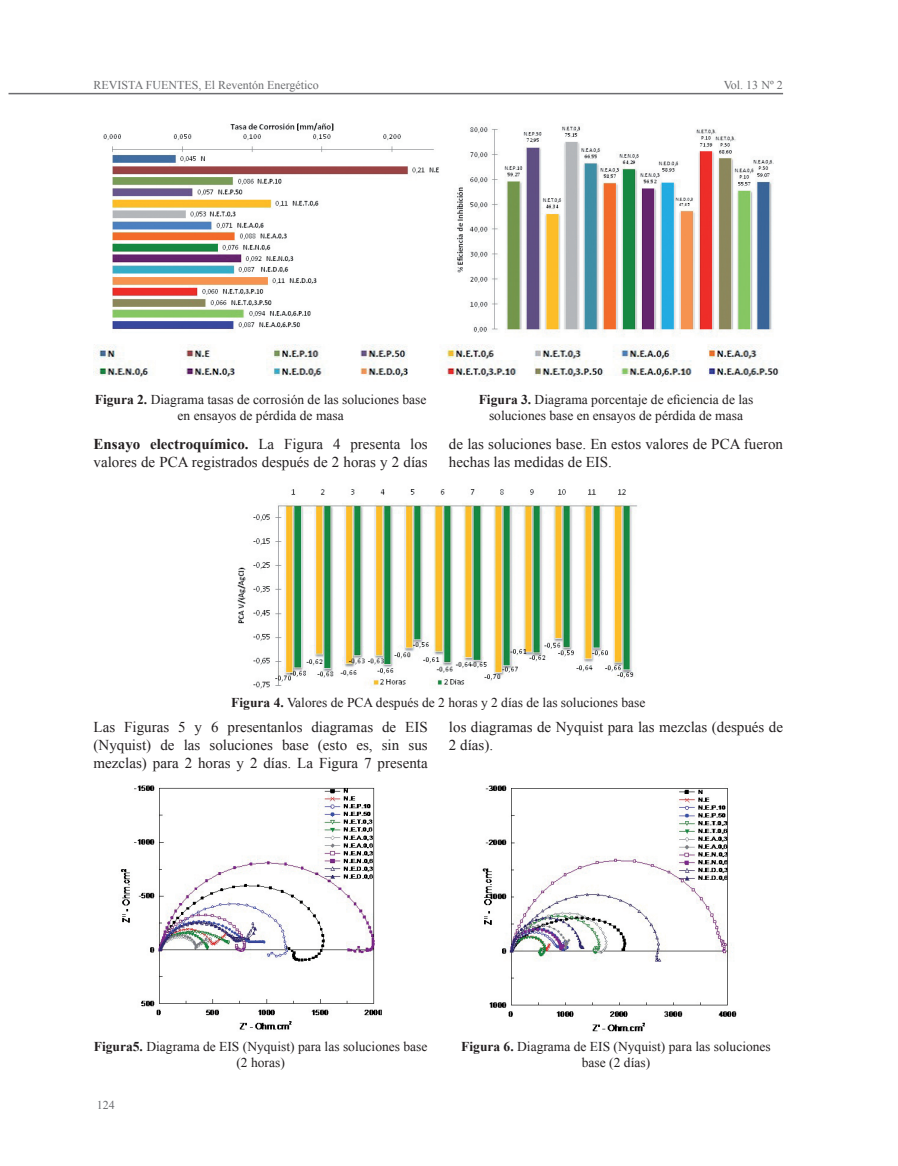
<style>
.page{position:relative;width:898px;height:1166px;background:#fff}
.page>*{position:absolute;margin:0;border:0;box-sizing:border-box;transform-origin:0 0}
.t1{font:15px/18px "Times New Roman";color:#231f20}
.t2{font:13.5px/16.2px "Times New Roman";color:#231f20;text-align:center}
.t3{font:12px "Times New Roman";color:#6c6d70}
.s1{font-weight:700}
</style>
<div class="page">
<hr style="left:9px;top:93px;width:773px;height:1px;background:#6c6d70">
<img style="left:103px;top:122px;width:336px;height:211px">
<img style="left:457px;top:126px;width:317px;height:209px">
<img style="left:94px;top:344px;width:685px;height:35px">
<img style="left:237px;top:489px;width:400px;height:200px">
<img style="left:121px;top:785px;width:261px;height:245px">
<img style="left:482px;top:785px;width:255px;height:247px">
<p class="t3" style="left:94px;top:77px;width:227px">Revista fuentes, El Reventón Energético</p>
<p class="t3" style="left:723px;top:77px;width:60px">Vol. 13 Nº 2</p>
<p class="t2" style="left:95px;top:391px;width:333px"><span class="s1">Figura 2.</span> Diagrama tasas de corrosión de las soluciones base en ensayos de pérdida de masa</p>
<p class="t2" style="left:478px;top:391px;width:276px"><span class="s1">Figura 3.</span> Diagrama porcentaje de eficiencia de las soluciones base en ensayos de pérdida de masa</p>
<p class="t1" style="left:94px;top:434px;width:335px"><span class="s1">Ensayo electroquímico.</span> La Figura 4 presenta los valores de PCA registrados después de 2 horas y 2 días</p>
<p class="t1" style="left:449px;top:434px;width:335px">de las soluciones base. En estos valores de PCA fueron hechas las medidas de EIS .</p>
<p class="t2" style="left:231px;top:694px;width:415px"><span class="s1">Figura 4.</span> Valores de PCA después de 2 horas y 2 días de las soluciones base</p>
<p class="t1" style="left:94px;top:718px;width:335px">Las Figuras 5 y 6 presentanlos diagramas de EIS (Nyquist) de las soluciones base (esto es, sin sus mezclas) para 2 horas y 2 días. La Figura 7 presenta</p>
<p class="t1" style="left:449px;top:718px;width:335px">los diagramas de Nyquist para las mezclas (después de<br>2 días).</p>
<p class="t2" style="left:94px;top:1037px;width:133px"><span class="s1">Figura5.</span> Diagrama de EIS</p>
<p class="t2" style="left:236px;top:1037px;width:192px;text-align:left;text-indent:6px">(Nyquist) para las soluciones base (2 horas)</p>
<p class="t3" style="left:97px;top:1096px;width:19px">124</p>
<p class="t2" style="left:461px;top:1037px;width:137px"><span class="s1">Figura 6.</span> Diagrama de EIS</p>
<p class="t2" style="left:581px;top:1037px;width:190px;text-align:left;text-indent:32px">(Nyquist) para las soluciones base (2 días)</p>
</div>
